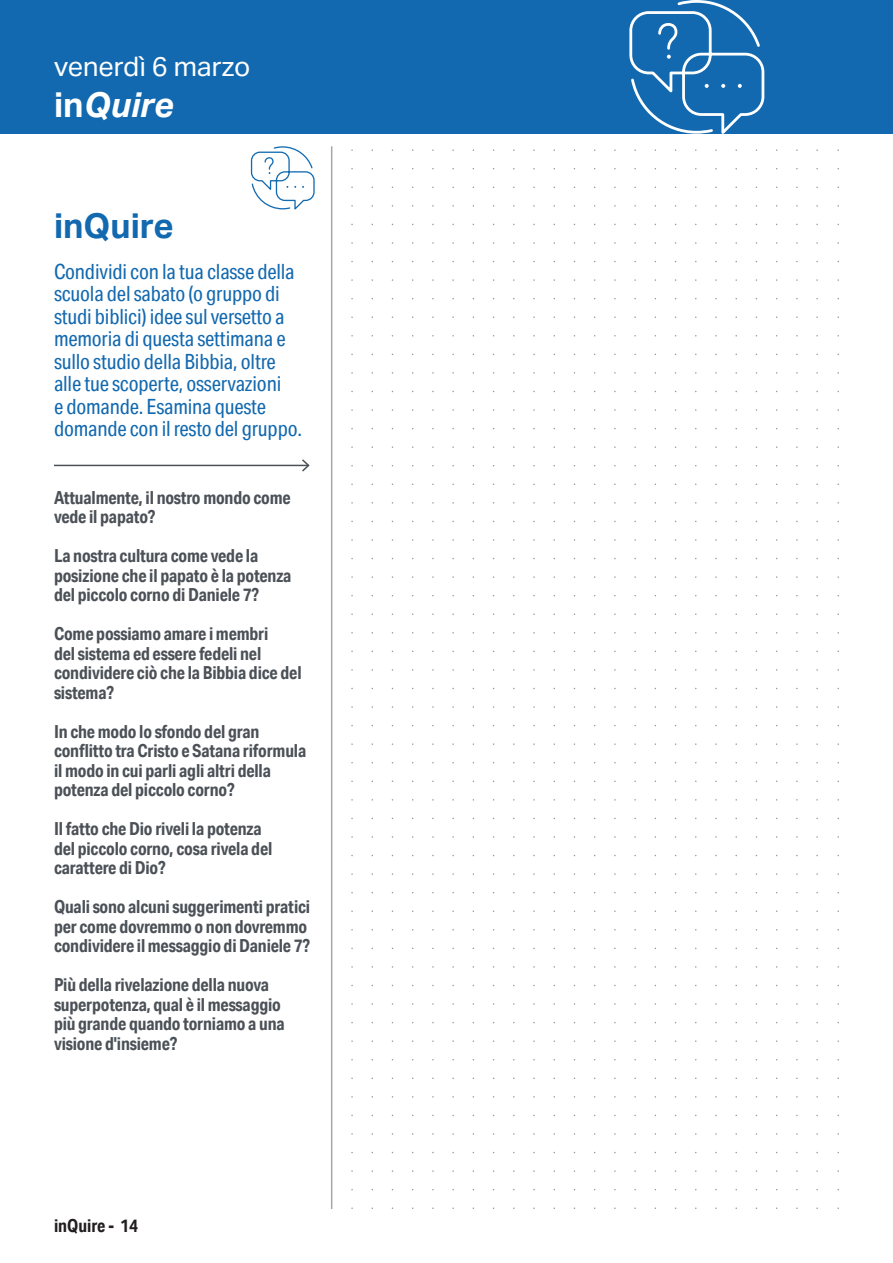
<style>
.page{position:relative;width:893px;height:1263px;background:#fff}
.page>*{position:absolute;margin:0;border:0;box-sizing:border-box;transform-origin:0 0}
.tit-sezione{font:700 34.5px "Aktiv Grotesk";color:#1369af}
.t1{font:italic 700 34.5px "Aktiv Grotesk";color:#fff}
.t2{font:27px "Aktiv Grotesk";color:#fff}
.commento{font:21px/22.5px "Aktiv Grotesk Cd";letter-spacing:-.01em;color:#1369af}
.commento-grigio-pic{font:700 18px/19.5px "Aktiv Grotesk Cd";letter-spacing:-.01em;color:#4b5157}
.t3{font:700 18px "Aktiv Grotesk Cd";color:#231f20}
.s1{font-style:normal}
</style>
<div class="page">
<div style="left:0;top:0;width:893px;height:134px;background:#1369af"></div>
<svg style="left:629px;top:0;width:135px;height:134px"></svg>
<svg style="left:657px;top:22px;width:22px;height:37px"></svg>
<svg style="left:705px;top:84px;width:4px;height:4px"></svg>
<svg style="left:721px;top:84px;width:4px;height:4px"></svg>
<svg style="left:738px;top:84px;width:4px;height:4px"></svg>
<hr style="left:331px;top:146px;width:1px;height:1063px;background:#4b5157">
<svg style="left:251px;top:146px;width:64px;height:64px"></svg>
<hr style="left:54px;top:465px;width:255px;height:1px;background:#4b5157">
<svg style="left:300px;top:459px;width:10px;height:13px"></svg>
<p class="t2" style="left:54px;top:51px;width:198px">venerdì 6 marzo</p>
<p class="t1" style="left:54px;top:84px;width:121px"><span class="s1">in</span>Quire</p>
<p class="tit-sezione" style="left:54px;top:205px;width:121px">inQuire</p>
<p class="commento" style="left:54px;top:260px;width:250px">Condividi con la tua classe della scuola del sabato (o gruppo di studi biblici) idee sul versetto a memoria di questa settimana e sullo studio della Bibbia, oltre alle tue scoperte, osservazioni<br>e domande. Esamina queste domande con il resto del gruppo.</p>
<p class="commento-grigio-pic" style="left:54px;top:487px;width:238px">Attualmente, il nostro mondo come vede il papato?</p>
<p class="commento-grigio-pic" style="left:54px;top:546px;width:239px">La nostra cultura come vede la posizione che il papato è la potenza del piccolo corno di Daniele 7?</p>
<p class="commento-grigio-pic" style="left:54px;top:624px;width:249px">Come possiamo amare i membri<br>del sistema ed essere fedeli nel condividere ciò che la Bibbia dice del sistema?</p>
<p class="commento-grigio-pic" style="left:54px;top:721px;width:254px">In che modo lo sfondo del gran conflitto tra Cristo e Satana riformula il modo in cui parli agli altri della potenza del piccolo corno?</p>
<p class="commento-grigio-pic" style="left:54px;top:819px;width:220px">Il fatto che Dio riveli la potenza del piccolo corno, cosa rivela del carattere di Dio?</p>
<p class="commento-grigio-pic" style="left:54px;top:897px;width:258px">Quali sono alcuni suggerimenti pratici per come dovremmo o non dovremmo condividere il messaggio di Daniele 7?</p>
<p class="commento-grigio-pic" style="left:54px;top:975px;width:232px">Più della rivelazione della nuova superpotenza, qual è il messaggio più grande quando torniamo a una visione d'insieme?</p>
<p class="t3" style="left:54px;top:1215px;width:86px">inQuire - 14</p>
</div>
